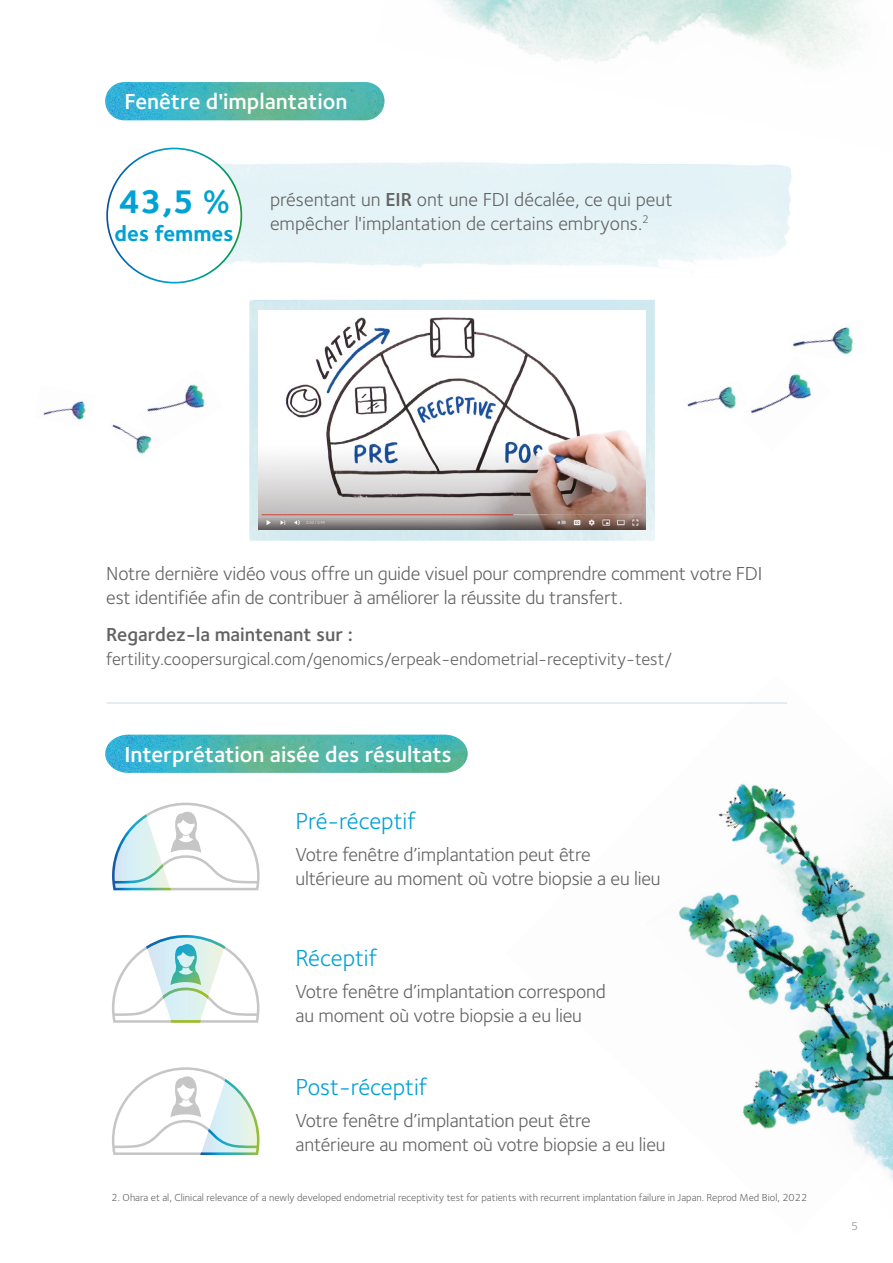
<style>
.page{position:relative;width:893px;height:1263px;background:#fff}
.page>*{position:absolute;margin:0;border:0;box-sizing:border-box;transform-origin:0 0}
.t1{font:700 33.9px "Foundry Sterling";color:#00a1d4}
.t2{font:24px "Foundry Sterling";color:#00a1d4}
.t3{font:600 22.5px "Foundry Sterling";color:#fff}
.t4{font:700 22.05px "Foundry Sterling";color:#00a1d4}
.t5{font:19.5px/24px "Foundry Sterling";letter-spacing:-.01em;color:#646363}
.t6{font:600 19.5px "Foundry Sterling";color:#646363}
.t7{font:18px "Foundry Sterling";color:#646363}
.t8{font:12px "Foundry Sterling";color:#989797}
.t9{font:10.5px "Foundry Sterling";color:#656564}
.s1{font-weight:600}
</style>
<div class="page">
<svg style="left:112px;top:1067px;width:148px;height:88px"></svg>
<svg style="left:112px;top:803px;width:148px;height:87px"></svg>
<img style="left:375px;top:0;width:490px;height:118px">
<img style="left:124px;top:161px;width:668px;height:116px">
<img style="left:249px;top:300px;width:406px;height:241px">
<img style="left:259px;top:311px;width:386px;height:218px">
<svg style="left:112px;top:935px;width:147px;height:88px"></svg>
<hr style="left:107px;top:702px;width:680px;height:2px;background:#dee8ef">
<img style="left:105px;top:735px;width:363px;height:38px">
<img style="left:105px;top:82px;width:280px;height:38px;border-radius:19px">
<div style="left:107px;top:148px;width:134px;height:135px;background:#fff;border-radius:50%"></div>
<img style="left:678px;top:783px;width:215px;height:397px">
<img style="left:147px;top:384px;width:58px;height:28px">
<img style="left:750px;top:374px;width:62px;height:40px">
<img style="left:43px;top:401px;width:43px;height:19px">
<img style="left:112px;top:424px;width:40px;height:30px">
<img style="left:687px;top:386px;width:49px;height:23px">
<img style="left:792px;top:327px;width:61px;height:28px">
<p class="t3" style="left:124px;top:88px;width:224px">Fenêtre d'implantation</p>
<h1 class="t1" style="left:118px;top:182px;width:114px">43,5 %</h1>
<p class="t4" style="left:115px;top:220px;width:120px">des femmes</p>
<p class="t5" style="left:270px;top:187px;width:404px">présentant un <span class="s1">EIR</span> ont une FDI décalée, ce qui peut empêcher l'implantation de certains embryons.<sup>2</sup></p>
<p class="t5" style="left:106px;top:562px;width:657px">Notre dernière vidéo vous offre un guide visuel pour comprendre comment votre FDI est identifiée afin de contribuer à améliorer la réussite du transfert.</p>
<p class="t6" style="left:106px;top:623px;width:248px">Regardez-la maintenant sur :</p>
<p class="t7" style="left:106px;top:648px;width:568px">fertility.coopersurgical.com/genomics/erpeak-endometrial-receptivity-test/</p>
<p class="t3" style="left:124px;top:741px;width:329px">Interprétation aisée des résultats</p>
<p class="t2" style="left:296px;top:807px;width:122px">Pré-réceptif</p>
<p class="t5" style="left:296px;top:843px;width:367px">Votre fenêtre d’implantation peut être ultérieure au moment où votre biopsie a eu lieu</p>
<p class="t2" style="left:296px;top:944px;width:83px">Réceptif</p>
<p class="t5" style="left:296px;top:980px;width:312px">Votre fenêtre d’implantation correspond au moment où votre biopsie a eu lieu</p>
<p class="t2" style="left:296px;top:1073px;width:133px">Post-réceptif</p>
<p class="t5" style="left:296px;top:1109px;width:371px">Votre fenêtre d’implantation peut être antérieure au moment où votre biopsie a eu lieu</p>
<p class="t9" style="left:112px;top:1192px;width:697px">2. Ohara et al, Clinical relevance of a newly developed endometrial receptivity test for patients with recurrent implantation failure in Japan. Reprod Med Biol, 2022</p>
<p class="t8" style="left:851px;top:1219px;width:9px">5</p>
</div>
